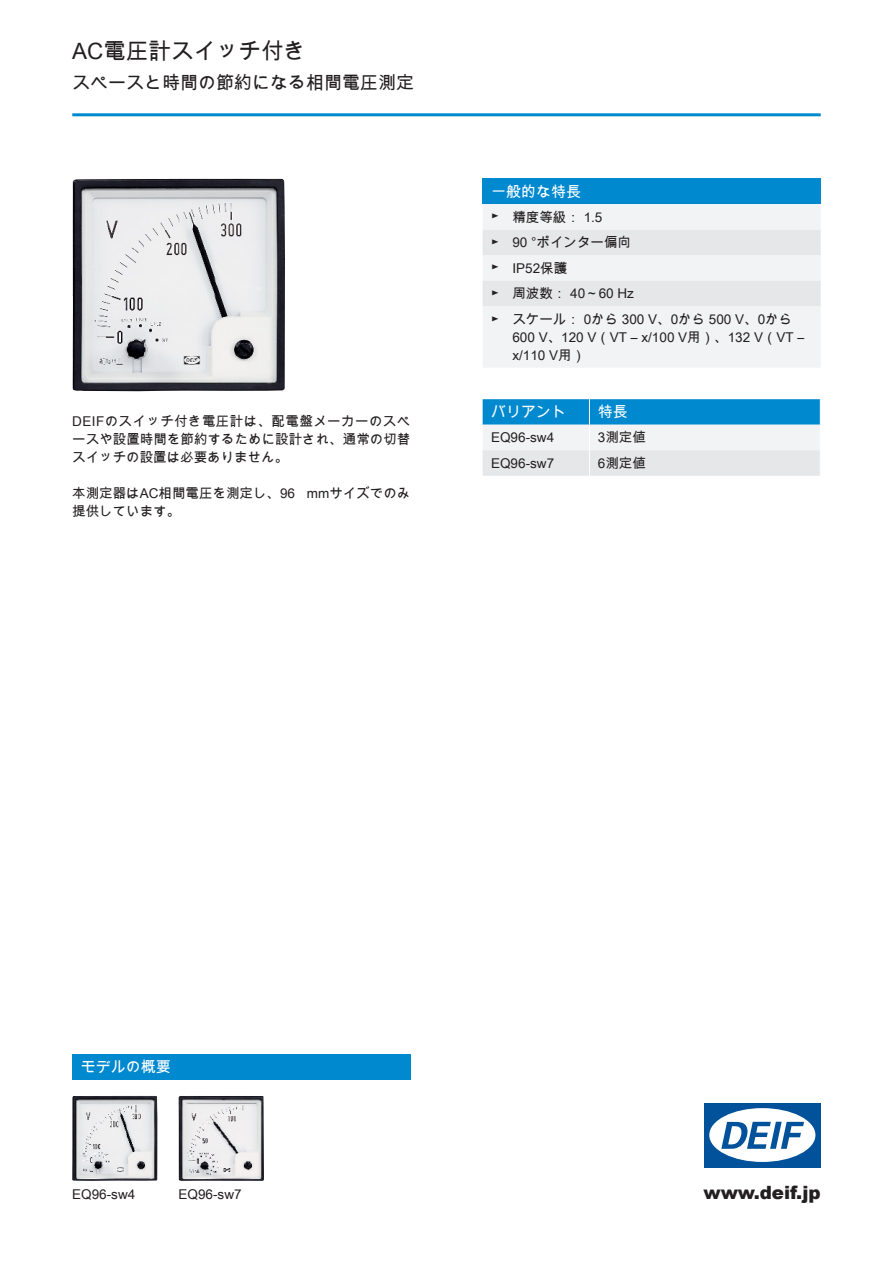
<style>
.page{position:relative;width:893px;height:1263px;background:#fff}
.page>*{position:absolute;margin:0;border:0;box-sizing:border-box;transform-origin:0 0}
.t1{font:22.5px "Arial Unicode MS";color:#231f20}
.t2{font:900 18.3px "Arial";color:#231f20}
.t3{font:18px "Arial Unicode MS";color:#231f20}
.t4{font:15px "Arial Unicode MS";color:#fff}
.t5{font:13.5px/18px "Arial Unicode MS";color:#231f20}
</style>
<div class="page">
<hr style="left:72px;top:113px;width:749px;height:3px;background:#0089cf">
<img style="left:72px;top:179px;width:213px;height:213px">
<div style="left:483px;top:179px;width:338px;height:25px;background:#0089cf"></div>
<div style="left:483px;top:204px;width:338px;height:163px;background:#f2f3f4"></div>
<svg style="left:483px;top:230px;width:338px;height:76px"></svg>
<svg style="left:483px;top:399px;width:338px;height:77px"></svg>
<img style="left:72px;top:1096px;width:86px;height:85px">
<img style="left:179px;top:1096px;width:85px;height:85px">
<div style="left:72px;top:1054px;width:338px;height:26px;background:#0089cf"></div>
<div style="left:704px;top:1103px;width:117px;height:64px;background:#01529a"></div>
<div style="left:709px;top:1108px;width:106px;height:54px;background:#fff;border-radius:50%"></div>
<svg style="left:721px;top:1122px;width:83px;height:27px"></svg>
<h1 class="t1" style="left:72px;top:34px;width:235px">AC電圧計スイッチ付き</h1>
<h3 class="t3" style="left:72px;top:70px;width:343px">スペースと時間の節約になる相間電圧測定</h3>
<p class="t5" style="left:72px;top:412px;width:340px;text-align:justify">DEIFのスイッチ付き電圧計は、配電盤メーカーのスペースや設置時間を節約するために設計され、通常の切替スイッチの設置は必要ありません。</p>
<p class="t5" style="left:72px;top:484px;width:340px">本測定器はAC相間電圧を測定し、96 mmサイズでのみ提供しています。</p>
<p class="t4" style="left:491px;top:181px;width:91px">一般的な特長</p>
<p class="t5" style="left:491px;top:204px;width:303px;line-height:25.5px">► 精度等級： 1.5<br>► 90 °ポインター偏向<br>► IP52保護<br>► 周波数： 40～60 Hz<br>► スケール： 0から 300 V、0から 500 V、0から</p>
<p class="t5" style="left:512px;top:328px;width:293px">600 V、120 V（VT – x/100 V用）、132 V（VT – x/110 V用）</p>
<p class="t4" style="left:491px;top:401px;width:76px">バリアント</p>
<p class="t4" style="left:598px;top:401px;width:31px">特長</p>
<p class="t5" style="left:491px;top:428px;width:65px">EQ96-sw4</p>
<p class="t5" style="left:598px;top:428px;width:50px">3測定値</p>
<p class="t5" style="left:491px;top:453px;width:65px">EQ96-sw7</p>
<p class="t5" style="left:598px;top:453px;width:50px">6測定値</p>
<p class="t4" style="left:81px;top:1056px;width:91px">モデルの概要</p>
<p class="t5" style="left:72px;top:1185px;width:65px">EQ96-sw4</p>
<p class="t5" style="left:179px;top:1185px;width:65px">EQ96-sw7</p>
<h2 class="t2" style="left:703px;top:1179px;width:119px">www.deif.jp</h2>
</div>
